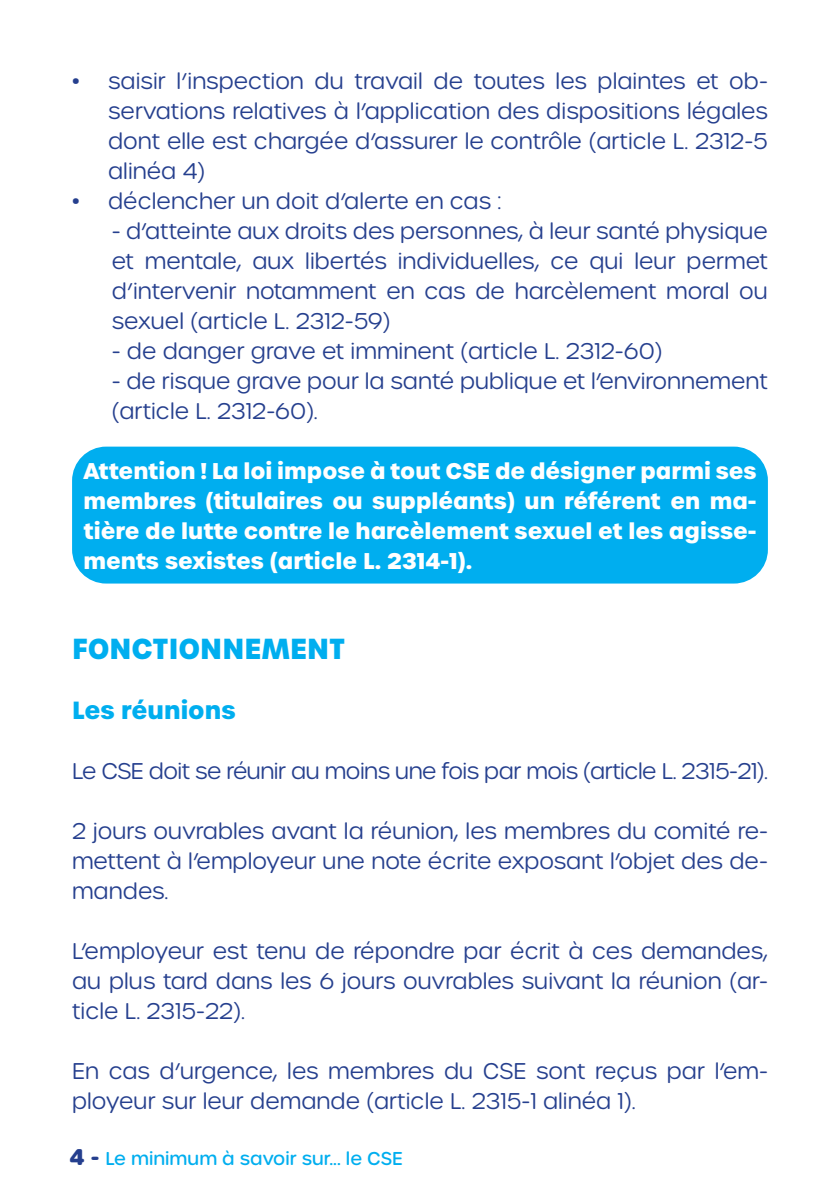
<style>
.page{position:relative;width:840px;height:1191px;background:#fff}
.page>*{position:absolute;margin:0;border:0;box-sizing:border-box;transform-origin:0 0}
.t1{font:700 28px "Urbane";color:#00aeef}
.t2{font:700 24px "Urbane";color:#00aeef}
.t3{font:300 22px/30px "Urbane Rounded";color:#253f8e;text-align:justify}
.t4{font:700 22px/30px "Urbane";color:#fff;text-align:justify}
.t5{font:300 22px "Urbane Rounded";letter-spacing:-.025em;color:#253f8e}
.t6{font:500 18px "Urbane Rounded";color:#00aeef}
.s1{font-weight:700;font-size:22px;color:#253f8e}
</style>
<div class="page">
<div style="left:72px;top:446px;width:695px;height:137px;background:#00aeef;border-radius:34px"></div>
<p class="t3" style="left:108px;top:66px;width:661px;text-indent:-36px">• saisir l’inspection du travail de toutes les plaintes et ob&shy;servations relatives à l’application des dispositions légales dont elle est chargée d’assurer le contrôle (article L. 2312-5 alinéa 4)</p>
<p class="t3" style="left:72px;top:186px;width:430px">• déclencher un doit d’alerte en cas :</p>
<p class="t3" style="left:112px;top:216px;width:657px">- d’atteinte aux droits des personnes, à leur santé physique et mentale, aux libertés individuelles, ce qui leur permet d’intervenir notamment en cas de harcèlement moral ou sexuel (article L. 2312-59)</p>
<p class="t3" style="left:112px;top:336px;width:552px">- de danger grave et imminent (article L. 2312-60)</p>
<p class="t3" style="left:112px;top:366px;width:657px">- de risque grave pour la santé publique et l’environnement (article L. 2312-60).</p>
<p class="t4" style="left:83px;top:456px;width:674px">Attention ! La loi impose à tout CSE de désigner parmi ses membres (titulaires ou suppléants) un référent en ma&shy;tière de lutte contre le harcèlement sexuel et les agisse&shy;ments sexistes (article L. 2314-1).</p>
<p class="t1" style="left:72px;top:629px;width:275px">FONCTIONNEMENT</p>
<p class="t2" style="left:72px;top:693px;width:165px">Les réunions</p>
<p class="t5" style="left:72px;top:757px;width:697px">Le CSE doit se réunir au moins une fois par mois (article L. 2315-21).</p>
<p class="t3" style="left:72px;top:816px;width:697px">2 jours ouvrables avant la réunion, les membres du comité re&shy;mettent à l’employeur une note écrite exposant l’objet des de&shy;mandes.</p>
<p class="t3" style="left:72px;top:936px;width:697px">L’employeur est tenu de répondre par écrit à ces demandes, au plus tard dans les 6 jours ouvrables suivant la réunion (ar&shy;ticle L. 2315-22).</p>
<p class="t3" style="left:72px;top:1056px;width:697px">En cas d’urgence, les membres du CSE sont reçus par l’em&shy;ployeur sur leur demande (article L. 2315-1 alinéa 1).</p>
<p class="t6" style="left:69px;top:1146px;width:335px"><span class="s1">4 -</span> Le minimum à savoir sur... le CSE</p>
</div>
